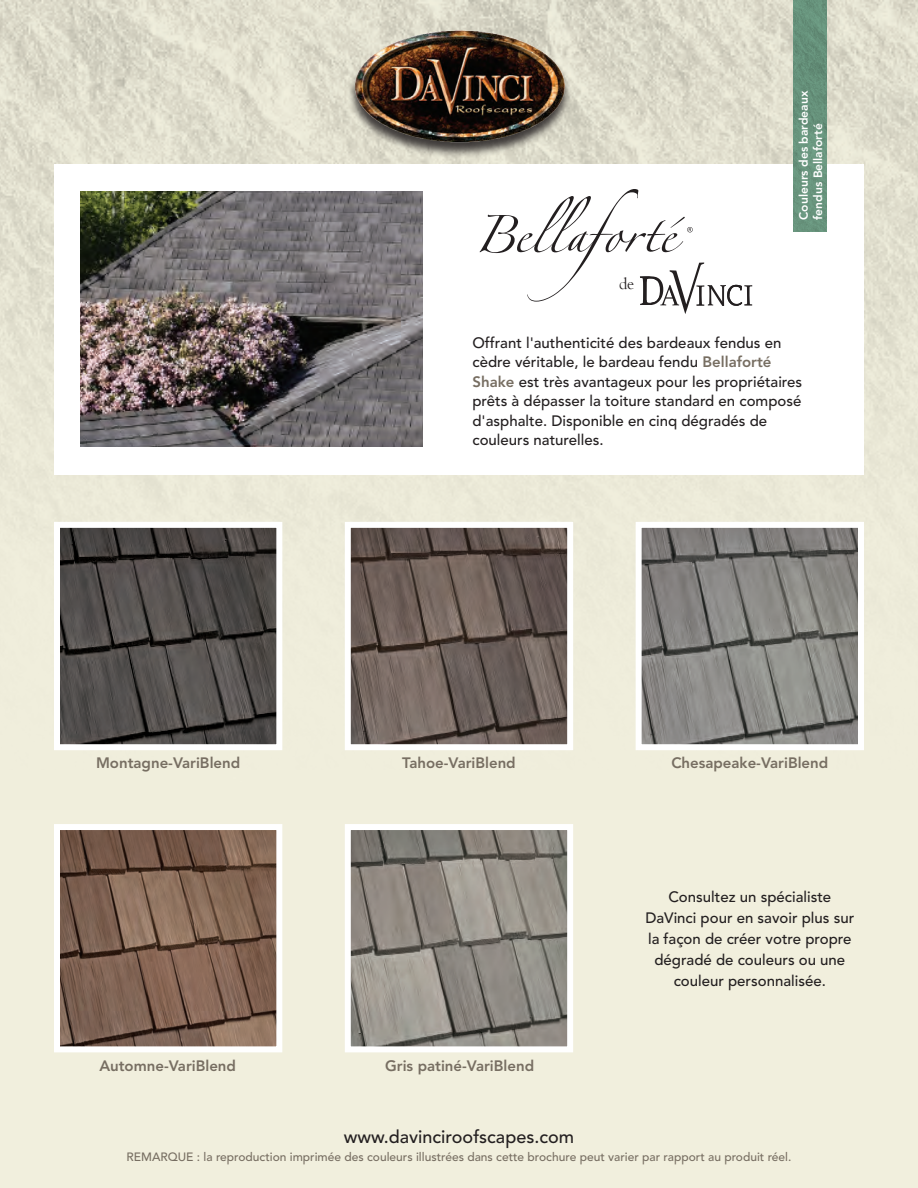
<style>
.page{position:relative;width:918px;height:1188px;background:#f1efdd}
.page>*{position:absolute;margin:0;border:0;box-sizing:border-box;transform-origin:0 0}
.t1{font:500 18px "Avenir LT Std";color:#231f20}
.t2{font:16.5px "Goudy Old Style T";color:#231f20}
.t3{font:500 15px/19.5px "Avenir LT Std";color:#231f20}
.t4{font:800 15px "Avenir LT Std";color:#776e62}
.t5{font:500 12px "Avenir LT Std";color:#776e62}
.t6{font:800 12px/14.4px "Avenir LT Std";color:#fff}
.s1{font-weight:800;color:#776e62}
</style>
<div class="page">
<img style="left:0;top:0;width:918px;height:933px">
<div style="left:54px;top:164px;width:810px;height:310px;background:#fff"></div>
<img style="left:81px;top:192px;width:341px;height:255px">
<img style="left:346px;top:14px;width:227px;height:144px">
<img style="left:794px;top:0;width:33px;height:231px">
<svg style="left:480px;top:189px;width:272px;height:125px"></svg>
<img style="left:61px;top:529px;width:214px;height:214px">
<div style="left:54px;top:522px;width:228px;height:228px;border:6px solid #fff"></div>
<img style="left:352px;top:529px;width:214px;height:214px">
<div style="left:345px;top:522px;width:228px;height:228px;border:6px solid #fff"></div>
<img style="left:61px;top:831px;width:214px;height:214px">
<div style="left:54px;top:824px;width:228px;height:228px;border:6px solid #fff"></div>
<img style="left:352px;top:831px;width:214px;height:214px">
<div style="left:345px;top:824px;width:228px;height:228px;border:6px solid #fff"></div>
<img style="left:643px;top:529px;width:214px;height:214px">
<div style="left:636px;top:522px;width:228px;height:228px;border:6px solid #fff"></div>
<div style="left:612px;top:274px;width:22px;height:20px;background:#fff"></div>
<p class="t2" style="left:619px;top:274px;width:16px">de</p>
<p class="t6" style="left:797px;top:220px;width:130px;rotate:-90deg">Couleurs des bardeaux fendus Bellaforté</p>
<p class="t3" style="left:472px;top:333px;width:331px">Offrant l'authenticité des bardeaux fendus en cèdre véritable, le bardeau fendu <span class="s1">Bellaforté Shake</span> est très avantageux pour les propriétaires prêts à dépasser la toiture standard en composé d'asphalte. Disponible en cinq dégradés de couleurs naturelles.</p>
<p class="t4" style="left:96px;top:754px;width:146px">Montagne-VariBlend</p>
<p class="t4" style="left:402px;top:754px;width:115px">Tahoe-VariBlend</p>
<p class="t4" style="left:99px;top:1057px;width:138px">Automne-VariBlend</p>
<p class="t4" style="left:385px;top:1057px;width:150px">Gris patiné-VariBlend</p>
<p class="t1" style="left:344px;top:1127px;width:232px">www.davinciroofscapes.com</p>
<p class="t4" style="left:671px;top:754px;width:158px">Chesapeake-VariBlend</p>
<p class="t3" style="left:645px;top:887px;width:210px;line-height:21px;text-align:center">Consultez un spécialiste<br>DaVinci pour en savoir plus sur la façon de créer votre propre dégradé de couleurs ou une couleur personnalisée.</p>
<p class="t5" style="left:126px;top:1150px;width:667px">REMARQUE : la reproduction imprimée des couleurs illustrées dans cette brochure peut varier par rapport au produit réel.</p>
</div>
